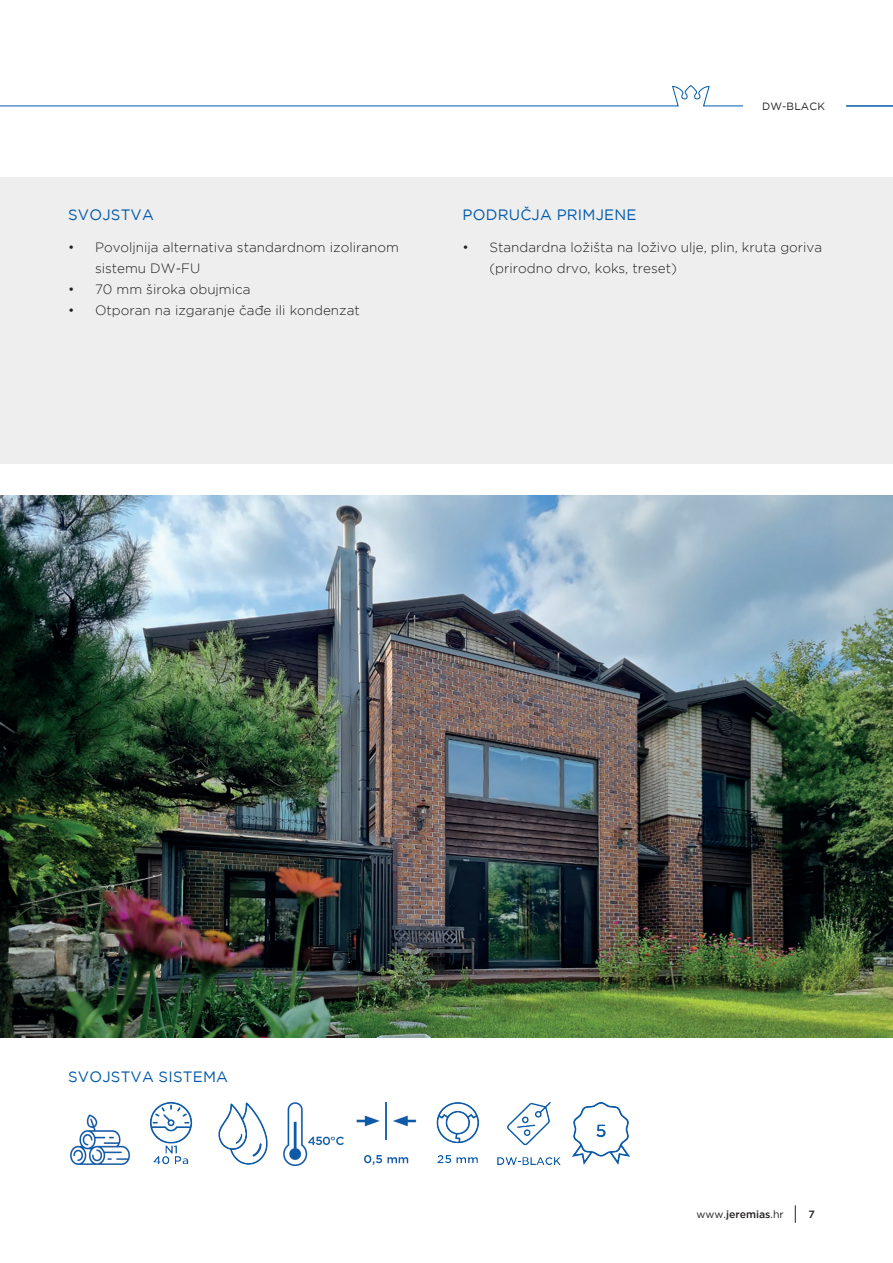
<style>
.page{position:relative;width:893px;height:1263px;background:#fff}
.page>*{position:absolute;margin:0;border:0;box-sizing:border-box;transform-origin:0 0}
.t1{font:15px "Gotham";letter-spacing:.015em;color:#015aaa}
.t2{font:300 13.5px/21px "Gotham";color:#231f20}
.t3{font:500 10.5px "Gotham";color:#231f20}
.t4{font:10.5px "Gotham";letter-spacing:.015em;color:#231f20}
.s1{font-weight:400}
</style>
<div class="page">
<svg style="left:795px;top:1205px;width:1px;height:18px"></svg>
<svg style="left:0;top:85px;width:744px;height:22px"></svg>
<div style="left:0;top:177px;width:893px;height:286px;background:#eeeeef"></div>
<img style="left:0;top:495px;width:893px;height:542px">
<img style="left:218px;top:1102px;width:50px;height:63px">
<img style="left:283px;top:1102px;width:61px;height:63px">
<img style="left:70px;top:1114px;width:61px;height:51px">
<img style="left:150px;top:1102px;width:43px;height:63px">
<img style="left:356px;top:1102px;width:61px;height:63px">
<img style="left:436px;top:1102px;width:43px;height:62px">
<hr style="left:846px;top:106px;width:47px;height:1px;background:#015aaa">
<img style="left:497px;top:1102px;width:64px;height:63px">
<img style="left:572px;top:1102px;width:58px;height:63px">
<p class="t1" style="left:68px;top:205px;width:87px">SVOJSTVA</p>
<p class="t2" style="left:95px;top:236px;width:305px;text-indent:-27px">• Povoljnija alternativa standardnom izoliranom sistemu DW-FU</p>
<p class="t2" style="left:68px;top:278px;width:184px">• 70 mm široka obujmica</p>
<p class="t2" style="left:68px;top:299px;width:293px">• Otporan na izgaranje čađe ili kondenzat</p>
<p class="t4" style="left:762px;top:99px;width:64px">DW-BLACK</p>
<p class="t1" style="left:463px;top:205px;width:176px">PODRUČJA PRIMJENE</p>
<p class="t2" style="left:489px;top:236px;width:334px;text-indent:-27px">• Standardna ložišta na loživo ulje, plin, kruta goriva (prirodno drvo, koks, treset)</p>
<p class="t1" style="left:68px;top:1066px;width:161px">SVOJSTVA SISTEMA</p>
<p class="t3" style="left:696px;top:1208px;width:89px"><span class="s1">www.</span>jeremias<span class="s1">.hr</span></p>
<p class="t3" style="left:809px;top:1208px;width:8px">7</p>
</div>
